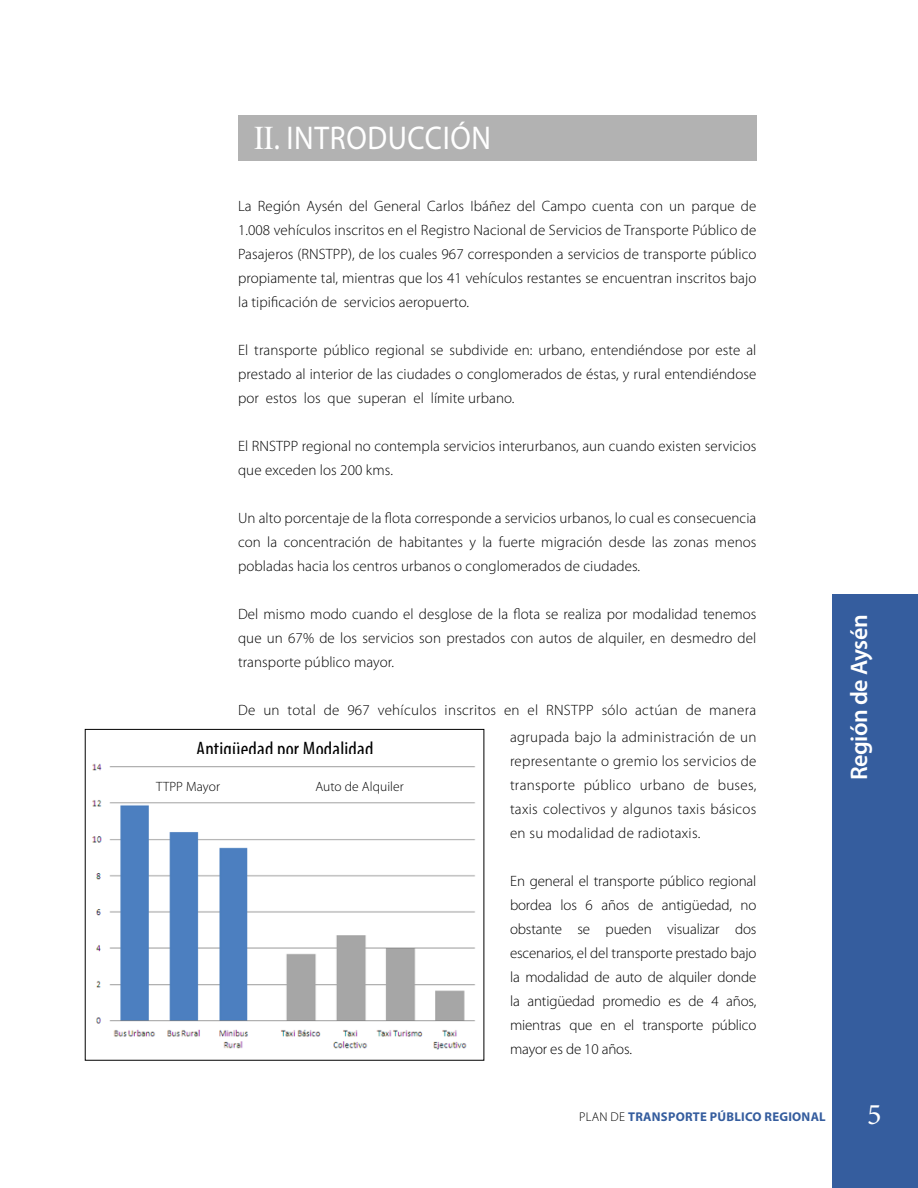
<style>
.page{position:relative;width:918px;height:1188px;background:#fff}
.page>*{position:absolute;margin:0;border:0;box-sizing:border-box;transform-origin:0 0}
.t1{font:33px "Myriad Pro";letter-spacing:.02em;color:#fff;scale:.9 1}
.t2{font:30px "Minion Pro";color:#fff}
.t3{font:600 24px "Myriad Pro";letter-spacing:-.02em;color:#fff}
.t4{font:condensed 21px "Myriad Pro";letter-spacing:.01em;color:#000}
.t5{font:300 15px/24px "Myriad Pro";letter-spacing:.005em;color:#000;text-align:justify}
.t6{font:300 13.5px "Myriad Pro";letter-spacing:.005em;color:#000}
.t7{font:700 12.75px "Myriad Pro";letter-spacing:.02em;color:#355d9e}
.s1{font-family:"Times"}
.s2{font-weight:300;color:#000}
</style>
<div class="page">
<div style="left:833px;top:594px;width:85px;height:594px;background:#355d9e"></div>
<div style="left:238px;top:116px;width:518px;height:45px;background:#b2b2b2"></div>
<img style="left:92px;top:763px;width:383px;height:287px">
<div style="left:131px;top:777px;width:331px;height:18px;background:#fff"></div>
<h1 class="t1" style="left:254px;top:117px;width:265px"><span class="s1">II</span>. INTRODUCCIÓN</h1>
<p class="t5" style="left:238px;top:194px;width:520px">La Región Aysén del General Carlos Ibáñez del Campo cuenta con un parque de 1.008 vehículos inscritos en el Registro Nacional de Servicios de Transporte Público de Pasajeros (RNSTPP), de los cuales 967 corresponden a servicios de transporte público propiamente tal, mientras que los 41 vehículos restantes se encuentran inscritos bajo la tipificación de servicios aeropuerto.</p>
<p class="t5" style="left:238px;top:338px;width:520px">El transporte público regional se subdivide en: urbano, entendiéndose por este al prestado al interior de las ciudades o conglomerados de éstas, y rural entendiéndose por estos los que superan el límite urbano.</p>
<p class="t5" style="left:238px;top:434px;width:520px">El RNSTPP regional no contempla servicios interurbanos, aun cuando existen servicios que exceden los 200 kms.</p>
<p class="t5" style="left:238px;top:506px;width:520px">Un alto porcentaje de la flota corresponde a servicios urbanos, lo cual es consecuencia con la concentración de habitantes y la fuerte migración desde las zonas menos pobladas hacia los centros urbanos o conglomerados de ciudades.</p>
<p class="t5" style="left:238px;top:602px;width:520px">Del mismo modo cuando el desglose de la flota se realiza por modalidad tenemos que un 67% de los servicios son prestados con autos de alquiler, en desmedro del transporte público mayor.</p>
<p class="t5" style="left:238px;top:698px;width:520px">De un total de 967 vehículos inscritos en el RNSTPP sólo actúan de manera</p>
<h3 class="t4" style="left:196px;top:737px;width:179px">Antigüedad por Modalidad</h3>
<p class="t5" style="left:510px;top:724px;width:248px">agrupada bajo la administración de un representante o gremio los servicios de transporte público urbano de buses, taxis colectivos y algunos taxis básicos en su modalidad de radiotaxis.</p>
<p class="t5" style="left:510px;top:868px;width:248px">En general el transporte público regional bordea los 6 años de antigüedad, no obstante se pueden visualizar dos escenarios, el del transporte prestado bajo la modalidad de auto de alquiler donde la antigüedad promedio es de 4 años, mientras que en el transporte público mayor es de 10 años.</p>
<p class="t6" style="left:156px;top:779px;width:65px">TTPP Mayor</p>
<p class="t6" style="left:315px;top:779px;width:90px">Auto de Alquiler</p>
<h3 class="t3" style="left:844px;top:780px;width:167px;rotate:-90deg">Región de Aysén</h3>
<p class="t7" style="left:579px;top:1109px;width:248px"><span class="s2">PLAN DE</span> TRANSPORTE PÚBLICO REGIONAL</p>
<h2 class="t2" style="left:867px;top:1094px;width:16px">5</h2>
</div>
